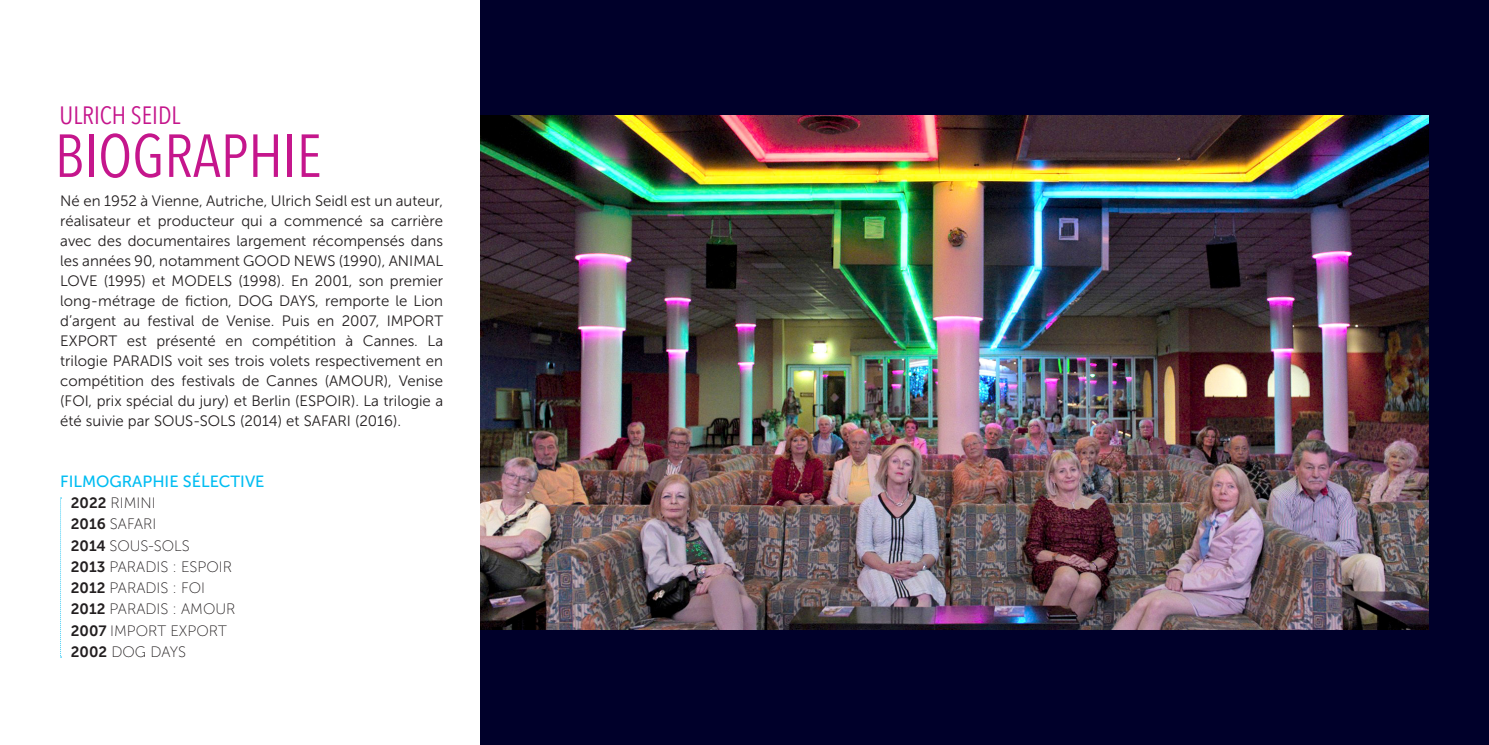
<style>
.page{position:relative;width:1489px;height:745px;background:#fff}
.page>*{position:absolute;margin:0;border:0;box-sizing:border-box;transform-origin:0 0}
.t1{font:60px "Avenir Next Condensed";color:#c5168c}
.t2{font:25px "Avenir Next Condensed";color:#c5168c}
.t3{font:16.25px "Museo Sans 500";color:#01bdf2}
.t4{font:15px/20px "Museo Sans 300";color:#231f20;text-align:justify}
.t5{font:15px/21.2px "Museo Sans 100";color:#231f20}
.s1{font-family:"Museo Sans 700"}
</style>
<div class="page">
<div style="left:480px;top:0;width:1008px;height:744px;background:#00002a"></div>
<img style="left:480px;top:116px;width:948px;height:512px">
<svg style="left:60px;top:497px;width:2px;height:160px"></svg>
<h2 class="t2" style="left:60px;top:94px;width:122px">ULRICH SEIDL</h2>
<h1 class="t1" style="left:55px;top:104px;width:268px">BIOGRAPHIE</h1>
<p class="t4" style="left:60px;top:191px;width:384px">Né en 1952 à Vienne, Autriche, Ulrich Seidl est un auteur, réalisateur et producteur qui a commencé sa carrière avec des documentaires largement récompensés dans les années 90, notamment GOOD NEWS (1990), ANIMAL LOVE (1995) et MODELS (1998). En 2001, son premier long-métrage de fiction, DOG DAYS, remporte le Lion d’argent au festival de Venise. Puis en 2007, IMPORT EXPORT est présenté en compétition à Cannes. La trilogie PARADIS voit ses trois volets respectivement en compétition des festivals de Cannes (AMOUR), Venise (FOI, prix spécial du jury) et Berlin (ESPOIR). La trilogie a été suivie par SOUS-SOLS (2014) et SAFARI (2016).</p>
<p class="t3" style="left:60px;top:472px;width:206px">FILMOGRAPHIE SÉLECTIVE</p>
<p class="t5" style="left:71px;top:492px;width:166px"><span class="s1">2022</span> RIMINI<br><span class="s1">2016</span> SAFARI<br><span class="s1">2014</span> SOUS-SOLS<br><span class="s1">2013</span> PARADIS : ESPOIR<br><span class="s1">2012</span> PARADIS : FOI<br><span class="s1">2012</span> PARADIS : AMOUR<br><span class="s1">2007</span> IMPORT EXPORT<br><span class="s1">2002</span> DOG DAYS</p>
</div>
